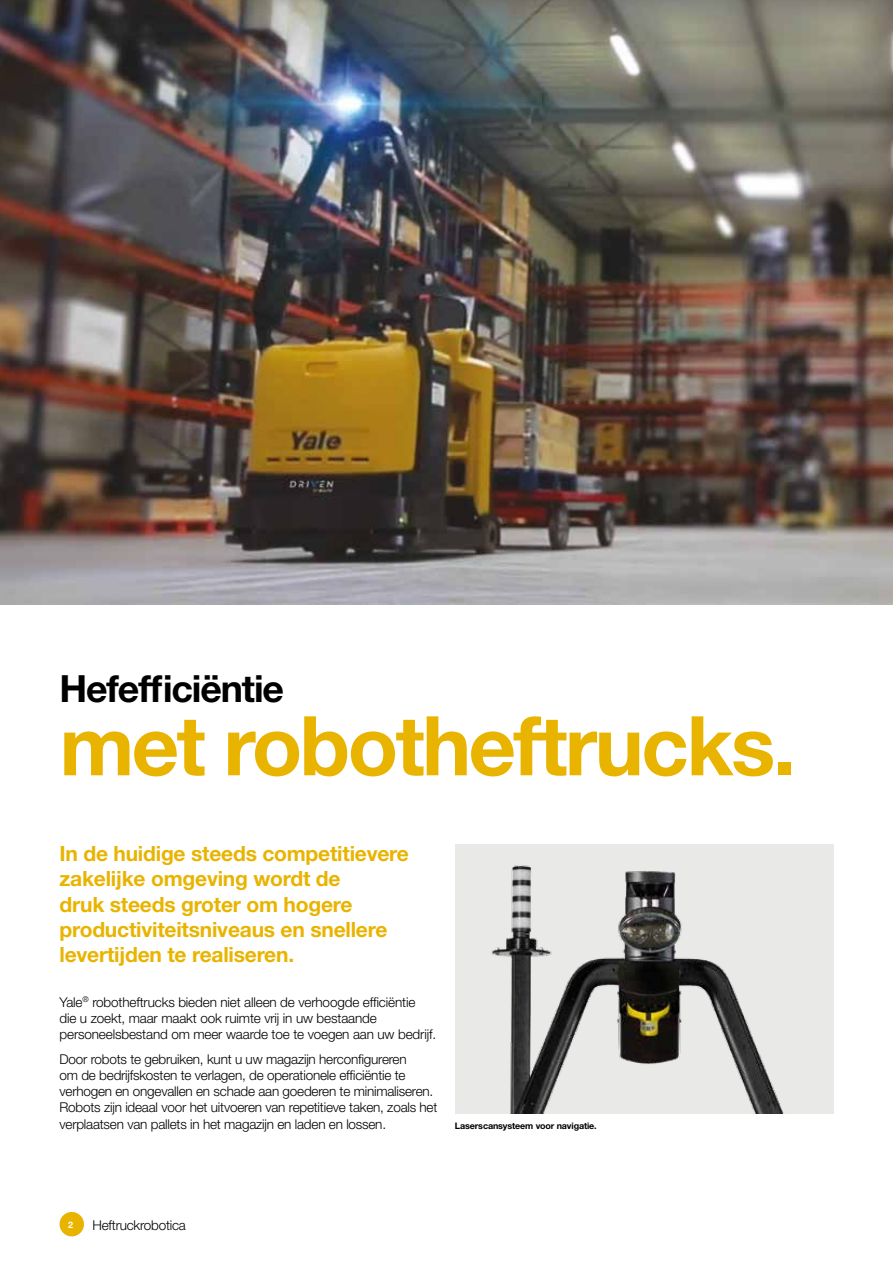
<style>
.page{position:relative;width:893px;height:1263px;background:#fff}
.page>*{position:absolute;margin:0;border:0;box-sizing:border-box;transform-origin:0 0}
.t1{font:700 82.5px "Helvetica Neue";letter-spacing:-.03em;color:#e9b400}
.t2{font:700 37.5px "Helvetica Neue";letter-spacing:-.03em;color:#000}
.t3{font:700 21px/25.2px "Helvetica Neue";letter-spacing:-.01em;color:#e9b400}
.t4{font:300 13.5px/16.2px "Helvetica Neue";letter-spacing:-.015em;color:#000}
.t5{font:700 9px "Helvetica Neue";letter-spacing:-.015em;color:#000}
.t6{font:700 9px "Helvetica Neue";color:#fff}
</style>
<div class="page">
<div style="left:60px;top:1212px;width:24px;height:24px;background:#e9b400;border-radius:50%"></div>
<img style="left:0;top:0;width:893px;height:605px">
<img style="left:455px;top:845px;width:378px;height:269px">
<h2 class="t2" style="left:60px;top:666px;width:226px">Hefefficiëntie</h2>
<h1 class="t1" style="left:60px;top:695px;width:738px">met robotheftrucks.</h1>
<h3 class="t3" style="left:60px;top:840px;width:351px">In de huidige steeds competitievere zakelijke omgeving wordt de<br>druk steeds groter om hogere productiviteitsniveaus en snellere levertijden te realiseren.</h3>
<p class="t4" style="left:60px;top:993px;width:378px">Yale<sup>®</sup> robotheftrucks bieden niet alleen de verhoogde efficiëntie<br>die u zoekt, maar maakt ook ruimte vrij in uw bestaande personeelsbestand om meer waarde toe te voegen aan uw bedrijf.</p>
<p class="t4" style="left:60px;top:1050px;width:379px">Door robots te gebruiken, kunt u uw magazijn herconfigureren<br>om de bedrijfskosten te verlagen, de operationele efficiëntie te verhogen en ongevallen en schade aan goederen te minimaliseren.<br>Robots zijn ideaal voor het uitvoeren van repetitieve taken, zoals het verplaatsen van pallets in het magazijn en laden en lossen.</p>
<p class="t5" style="left:455px;top:1120px;width:143px">Laserscansysteem voor navigatie.</p>
<p class="t6" style="left:68px;top:1219px;width:7px">2</p>
<p class="t4" style="left:92px;top:1216px;width:95px">Heftruckrobotica</p>
</div>
